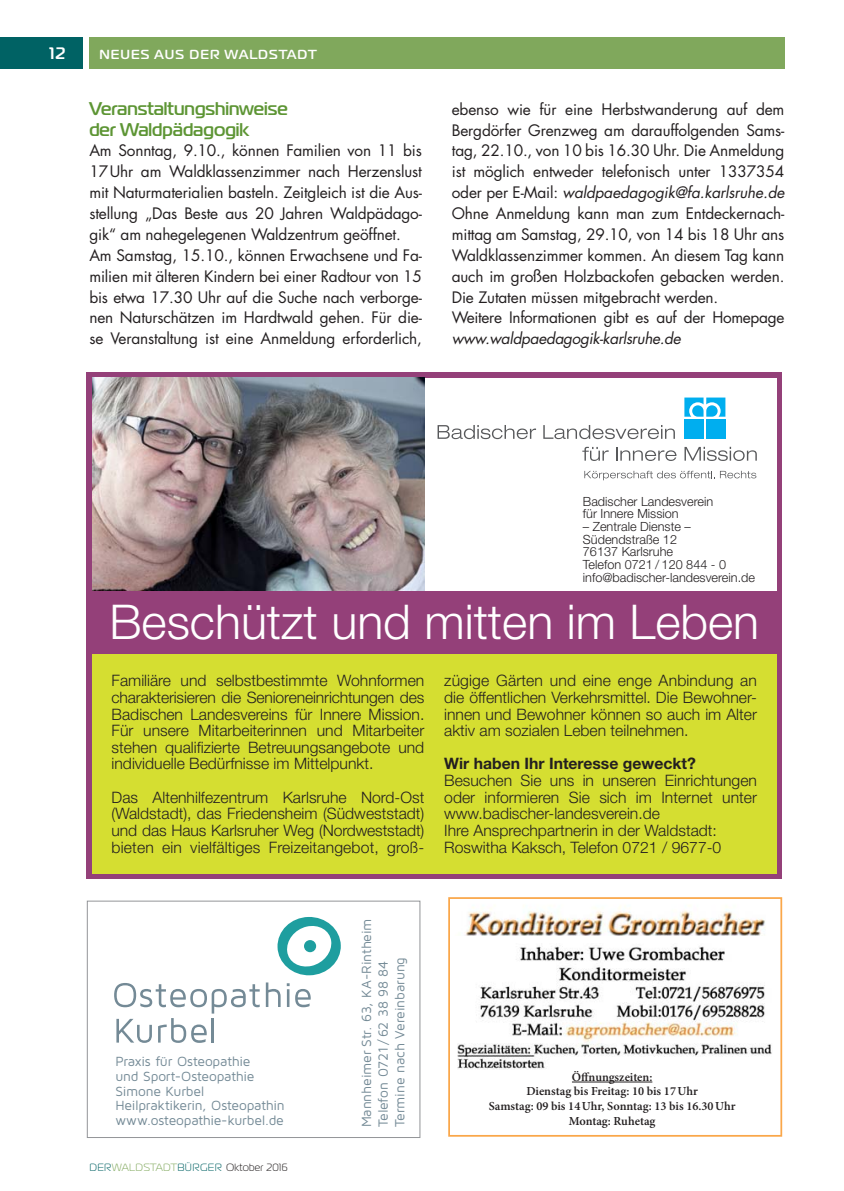
<style>
.page{position:relative;width:844px;height:1191px;background:#fff}
.page>*{position:absolute;margin:0;border:0;box-sizing:border-box;transform-origin:0 0}
.t1{font:300 47.95px "Helvetica Neue LT";color:#fff}
.t2{font:700 18.38px/20.8px "Magistral";color:#5d9534}
.t3{font:700 16.62px "Magistral";color:#fff}
.t4{font:300 15.75px/16.6px "Helvetica Neue LT";color:#231f20;text-align:justify}
.t5{font:700 15.75px "Helvetica Neue LT";color:#231f20}
.t6{font:15.4px/20.8px "Futura";letter-spacing:-.01em;color:#231f20}
.t7{font:italic 15.4px "Futura";letter-spacing:-.02em;color:#231f20}
.t8{font:13.83px/14.7px "Maven Pro";letter-spacing:-.015em;color:#748a96}
.t9{font:700 13.12px "Magistral";letter-spacing:.085em;color:#fff}
.t10{font:300 12.6px/12.6px "Helvetica Neue LT";color:#231f20}
.t11{font:600 12.25px/14.7px "Minion Pro";color:#231f20;text-align:center}
.t12{font:10.5px "Magistral";letter-spacing:.035em;color:#231f20}
.s1{font-style:italic}
.s2{color:#006264}
.s3{color:#80a85c}
</style>
<div class="page">
<div style="left:0;top:37px;width:83px;height:32px;background:#006264"></div>
<div style="left:89px;top:37px;width:695px;height:32px;background:#80a85c"></div>
<img style="left:457px;top:946px;width:315px;height:123px">
<img style="left:465px;top:897px;width:318px;height:38px">
<div style="left:448px;top:897px;width:334px;height:239px;border:2px solid #faa74a"></div>
<div style="left:557px;top:1059px;width:127px;height:15px;background:#fff"></div>
<hr style="left:571px;top:1081px;width:81px;height:1px;background:#231f20">
<svg style="left:114px;top:917px;width:227px;height:126px"></svg>
<div style="left:87px;top:900px;width:333px;height:238px;border:1px solid #939598"></div>
<div style="left:87px;top:372px;width:694px;height:506px;background:#944079"></div>
<div style="left:92px;top:654px;width:684px;height:219px;background:#d5de31"></div>
<div style="left:92px;top:378px;width:684px;height:212px;background:#fff"></div>
<svg style="left:437px;top:425px;width:99px;height:14px"></svg>
<svg style="left:543px;top:425px;width:131px;height:14px"></svg>
<svg style="left:582px;top:447px;width:26px;height:14px"></svg>
<svg style="left:616px;top:447px;width:60px;height:14px"></svg>
<svg style="left:684px;top:447px;width:72px;height:14px"></svg>
<div style="left:684px;top:419px;width:19px;height:19px;background:#00aeef"></div>
<div style="left:706px;top:419px;width:19px;height:19px;background:#00aeef"></div>
<svg style="left:684px;top:397px;width:41px;height:20px"></svg>
<svg style="left:584px;top:471px;width:172px;height:9px"></svg>
<img style="left:92px;top:378px;width:332px;height:212px">
<p class="t3" style="left:50px;top:47px;width:17px">12</p>
<p class="t9" style="left:99px;top:50px;width:219px">NEUES AUS DER WALDSTADT</p>
<p class="t2" style="left:89px;top:100px;width:200px">Veranstaltungshinweise der Waldpädagogik</p>
<p class="t6" style="left:89px;top:142px;width:334px">Am Sonntag, 9.10., können Familien von 11 bis 17 Uhr am Waldklassenzimmer nach Herzenslust mit Naturmaterialien basteln. Zeitgleich ist die Aus&shy;stellung „Das Beste aus 20 Jahren Waldpädago&shy;gik“ am nahegelegenen Waldzentrum geöffnet.<br>Am Samstag, 15.10., können Erwachsene und Fa&shy;milien mit älteren Kindern bei einer Radtour von 15 bis etwa 17.30 Uhr auf die Suche nach verborge&shy;nen Naturschätzen im Hardtwald gehen. Für die&shy;se Veranstaltung ist eine Anmeldung erforderlich,</p>
<p class="t6" style="left:451px;top:100px;width:334px">ebenso wie für eine Herbstwanderung auf dem Bergdörfer Grenzweg am darauffolgenden Sams&shy;tag, 22.10., von 10 bis 16.30 Uhr. Die Anmeldung ist möglich entweder telefonisch unter 1337354 oder per E-Mail: <span class="s1">waldpaedagogik@fa.karlsruhe.de </span>Ohne Anmeldung kann man zum Entdeckernach&shy;mittag am Samstag, 29.10, von 14 bis 18 Uhr ans Waldklassenzimmer kommen. An diesem Tag kann auch im großen Holzbackofen gebacken werden.<br>Die Zutaten müssen mitgebracht werden.<br>Weitere Informationen gibt es auf der Homepage</p>
<p class="t7" style="left:451px;top:331px;width:230px">www.waldpaedagogik-karlsruhe.de</p>
<p class="t10" style="left:582px;top:496px;width:132px">Badischer Landesverein für Innere Mission</p>
<p class="t10" style="left:582px;top:522px;width:174px">– Zentrale Dienste –<br>Südendstraße 12<br>76137 Karlsruhe<br>Telefon 0721 / 120 844 - 0 info@badischer-landesverein.de</p>
<h1 class="t1" style="left:109px;top:605px;width:651px">Beschützt und mitten im Leben</h1>
<p class="t4" style="left:112px;top:674px;width:314px">Familiäre und selbstbestimmte Wohnformen charakterisieren die Senioreneinrichtungen des Badischen Landesvereins für Innere Mission.<br>Für unsere Mitarbeiterinnen und Mitarbeiter stehen qualifizierte Betreuungsangebote und individuelle Bedürfnisse im Mittelpunkt.</p>
<p class="t4" style="left:112px;top:790px;width:314px">Das Altenhilfezentrum Karlsruhe Nord-Ost (Waldstadt), das Friedensheim (Südweststadt) und das Haus Karlsruher Weg (Nordweststadt) bieten ein vielfältiges Freizeitangebot, groß-</p>
<p class="t4" style="left:444px;top:674px;width:314px">zügige Gärten und eine enge Anbindung an die öffentlichen Verkehrsmittel. Die Bewohner&shy;innen und Bewohner können so auch im Alter aktiv am sozialen Leben teilnehmen.</p>
<p class="t5" style="left:444px;top:755px;width:253px">Wir haben Ihr Interesse geweckt?</p>
<p class="t4" style="left:444px;top:774px;width:314px;text-align:left">Besuchen Sie uns in unseren Einrichtungen oder informieren Sie sich im Internet unter www.badischer-landesverein.de<br>Ihre Ansprechpartnerin in der Waldstadt:<br>Roswitha Kaksch, Telefon 0721 / 9677-0</p>
<p class="t8" style="left:115px;top:1055px;width:171px">Praxis für Osteopathie<br>und Sport-Osteopathie<br>Simone Kurbel<br>Heilpraktikerin, Osteopathin www.osteopathie-kurbel.de</p>
<p class="t12" style="left:89px;top:1163px;width:200px"><span class="s2">DER</span><span class="s3">WALDSTADT</span><span class="s2">BÜRGER</span> Oktober 2016</p>
<p class="t8" style="left:359px;top:1127px;width:210px;line-height:16.4px;rotate:-90deg">Mannheimer Str. 63, KA-Rintheim<br>Telefon 0721 / 62 38 98 84<br>Termine nach Vereinbarung</p>
<p class="t11" style="left:488px;top:1069px;width:248px">Öffnungszeiten:<br>Dienstag bis Freitag: 10 bis 17 Uhr<br>Samstag: 09 bis 14 Uhr, Sonntag: 13 bis 16.30 Uhr<br>Montag: Ruhetag</p>
</div>
